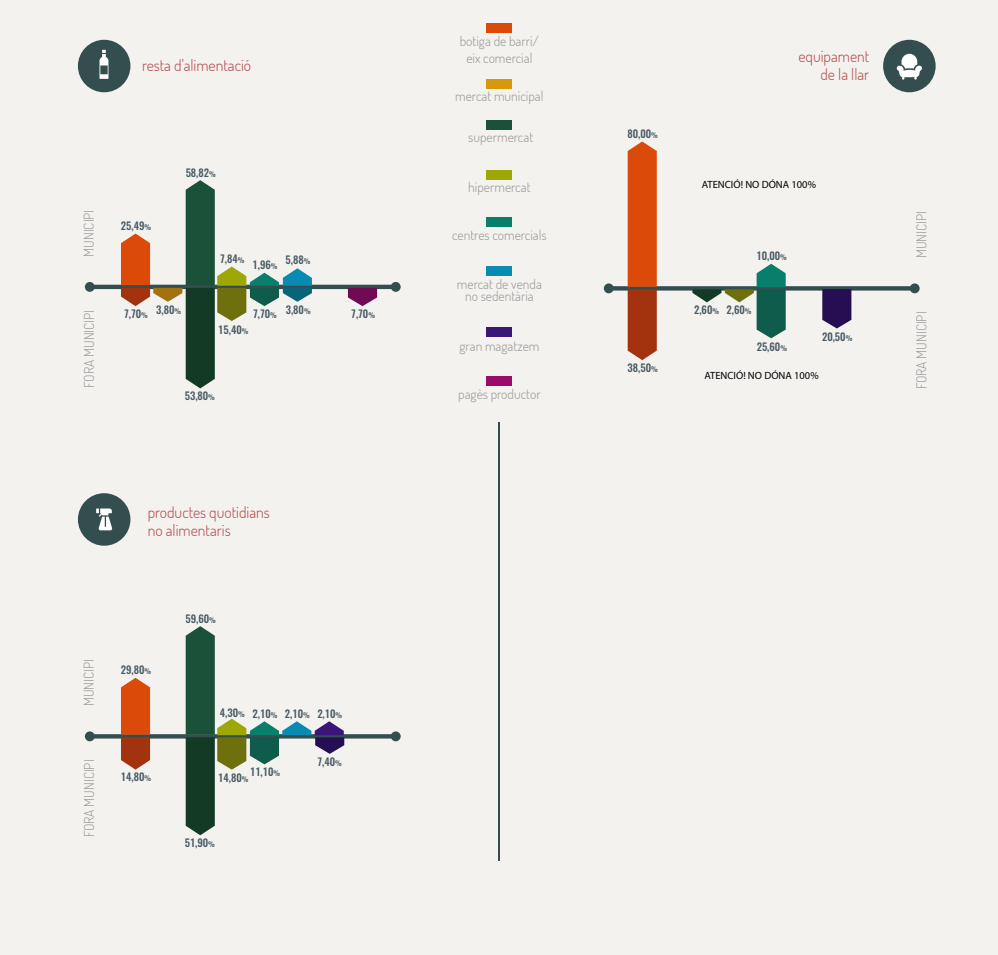
<style>
.page{position:relative;width:998px;height:955px;background:#f4f2ef}
.page>*{position:absolute;margin:0;border:0;box-sizing:border-box;transform-origin:0 0}
.t1{font:300 15.75px/18.4px "Dosis";color:#b24747}
.t2{font:300 13.65px/16.4px "Dosis";color:#969696;text-align:center}
.t3{font:500 10.5px "Oswald";color:#475a63}
.t4{font:10.5px "Myriad Pro";color:#000}
.s1{font-size:7px}
</style>
<div class="page">
<div style="left:486px;top:24px;width:26px;height:9px;background:#db4a09"></div>
<div style="left:486px;top:79px;width:26px;height:9px;background:#d8980b"></div>
<div style="left:486px;top:217px;width:26px;height:10px;background:#087f6b"></div>
<div style="left:486px;top:266px;width:26px;height:10px;background:#098ab2"></div>
<div style="left:486px;top:327px;width:26px;height:10px;background:#3b1577"></div>
<hr style="left:498px;top:422px;width:2px;height:439px;background:#344e4f">
<div style="left:78px;top:40px;width:52px;height:52px;background:#344e4f;border-radius:50%"></div>
<svg style="left:99px;top:50px;width:9px;height:29px"></svg>
<div style="left:78px;top:493px;width:52px;height:53px;background:#344e4f;border-radius:50%"></div>
<svg style="left:96px;top:508px;width:16px;height:22px"></svg>
<div style="left:883px;top:40px;width:52px;height:52px;background:#344e4f;border-radius:50%"></div>
<svg style="left:896px;top:54px;width:26px;height:26px"></svg>
<hr style="left:90px;top:285px;width:306px;height:4px;background:#344e4f">
<div style="left:85px;top:282px;width:10px;height:10px;background:#344e4f;border-radius:50%"></div>
<div style="left:391px;top:282px;width:9px;height:10px;background:#344e4f;border-radius:50%"></div>
<svg style="left:121px;top:182px;width:182px;height:192px"></svg>
<svg style="left:354px;top:301px;width:17px;height:4px"></svg>
<svg style="left:95px;top:734px;width:296px;height:4px"></svg>
<div style="left:85px;top:731px;width:10px;height:10px;background:#344e4f;border-radius:50%"></div>
<div style="left:391px;top:731px;width:9px;height:10px;background:#344e4f;border-radius:50%"></div>
<svg style="left:121px;top:682px;width:29px;height:87px"></svg>
<svg style="left:186px;top:630px;width:158px;height:192px"></svg>
<hr style="left:608px;top:286px;width:306px;height:4px;background:#5a6e6f">
<div style="left:604px;top:283px;width:9px;height:10px;background:#344e4f;border-radius:50%"></div>
<div style="left:909px;top:283px;width:10px;height:10px;background:#344e4f;border-radius:50%"></div>
<svg style="left:627px;top:147px;width:29px;height:210px"></svg>
<svg style="left:705px;top:268px;width:80px;height:70px"></svg>
<svg style="left:822px;top:301px;width:29px;height:21px"></svg>
<div style="left:106px;top:151px;width:833px;height:13px;background:#f4f2ef"></div>
<svg style="left:197px;top:168px;width:460px;height:14px"></svg>
<svg style="left:121px;top:186px;width:536px;height:13px"></svg>
<svg style="left:121px;top:203px;width:536px;height:13px"></svg>
<svg style="left:121px;top:220px;width:536px;height:14px"></svg>
<svg style="left:121px;top:238px;width:536px;height:13px"></svg>
<svg style="left:121px;top:255px;width:657px;height:13px"></svg>
<svg style="left:106px;top:272px;width:813px;height:14px"></svg>
<svg style="left:106px;top:287px;width:814px;height:14px"></svg>
<svg style="left:121px;top:305px;width:731px;height:13px"></svg>
<svg style="left:121px;top:322px;width:727px;height:14px"></svg>
<svg style="left:121px;top:339px;width:536px;height:14px"></svg>
<div style="left:106px;top:357px;width:833px;height:13px;background:#f4f2ef"></div>
<div style="left:106px;top:426px;width:833px;height:13px;background:#f4f2ef"></div>
<div style="left:106px;top:443px;width:833px;height:14px;background:#f4f2ef"></div>
<div style="left:101px;top:564px;width:833px;height:14px;background:#f4f2ef"></div>
<div style="left:101px;top:582px;width:833px;height:13px;background:#f4f2ef"></div>
<div style="left:101px;top:599px;width:833px;height:13px;background:#f4f2ef"></div>
<div style="left:101px;top:616px;width:833px;height:14px;background:#f4f2ef"></div>
<div style="left:101px;top:634px;width:833px;height:13px;background:#f4f2ef"></div>
<div style="left:101px;top:651px;width:833px;height:13px;background:#f4f2ef"></div>
<div style="left:101px;top:668px;width:833px;height:14px;background:#f4f2ef"></div>
<svg style="left:121px;top:686px;width:223px;height:13px"></svg>
<svg style="left:121px;top:703px;width:223px;height:13px"></svg>
<svg style="left:121px;top:720px;width:279px;height:14px"></svg>
<svg style="left:101px;top:735px;width:300px;height:14px"></svg>
<svg style="left:121px;top:753px;width:223px;height:13px"></svg>
<div style="left:101px;top:770px;width:833px;height:14px;background:#f4f2ef"></div>
<div style="left:101px;top:787px;width:833px;height:14px;background:#f4f2ef"></div>
<div style="left:101px;top:805px;width:833px;height:13px;background:#f4f2ef"></div>
<div style="left:101px;top:822px;width:833px;height:14px;background:#f4f2ef"></div>
<div style="left:101px;top:839px;width:833px;height:14px;background:#f4f2ef"></div>
<div style="left:101px;top:857px;width:833px;height:13px;background:#f4f2ef"></div>
<p class="t1" style="left:142px;top:55px;width:111px">resta d'alimentació</p>
<p class="t2" style="left:80px;top:257px;width:48px;rotate:-90deg">MUNICIPI</p>
<p class="t2" style="left:81px;top:388px;width:79px;rotate:-90deg">FORA MUNICIPI</p>
<p class="t3" style="left:121px;top:220px;width:32px">25,49<span class="s1">%</span></p>
<p class="t3" style="left:186px;top:167px;width:32px">58,82<span class="s1">%</span></p>
<p class="t3" style="left:220px;top:253px;width:26px">7,84<span class="s1">%</span></p>
<p class="t3" style="left:285px;top:254px;width:26px">5,88<span class="s1">%</span></p>
<p class="t3" style="left:252px;top:259px;width:26px">1,96<span class="s1">%</span></p>
<p class="t3" style="left:124px;top:308px;width:25px">7,70<span class="s1">%</span></p>
<p class="t3" style="left:156px;top:304px;width:26px">3,80<span class="s1">%</span></p>
<p class="t3" style="left:286px;top:304px;width:26px">3,80<span class="s1">%</span></p>
<p class="t3" style="left:218px;top:324px;width:32px">15,40<span class="s1">%</span></p>
<p class="t3" style="left:253px;top:309px;width:25px">7,70<span class="s1">%</span></p>
<p class="t3" style="left:351px;top:309px;width:25px">7,70<span class="s1">%</span></p>
<p class="t3" style="left:185px;top:390px;width:32px">53,80<span class="s1">%</span></p>
<p class="t1" style="left:148px;top:502px;width:124px">productes quotidians no alimentaris</p>
<p class="t2" style="left:80px;top:706px;width:48px;rotate:-90deg">MUNICIPI</p>
<p class="t2" style="left:81px;top:837px;width:79px;rotate:-90deg">FORA MUNICIPI</p>
<p class="t3" style="left:121px;top:664px;width:32px">29,80<span class="s1">%</span></p>
<p class="t3" style="left:121px;top:771px;width:32px">14,80<span class="s1">%</span></p>
<p class="t3" style="left:185px;top:613px;width:32px">59,60<span class="s1">%</span></p>
<p class="t3" style="left:220px;top:708px;width:124px">4,30<span class="s1">%</span> 2,10<span class="s1">%</span> 2,10<span class="s1">%</span> 2,10<span class="s1">%</span></p>
<p class="t3" style="left:250px;top:766px;width:32px">11,10<span class="s1">%</span></p>
<p class="t3" style="left:218px;top:772px;width:32px">14,80<span class="s1">%</span></p>
<p class="t3" style="left:185px;top:837px;width:32px">51,90<span class="s1">%</span></p>
<p class="t3" style="left:317px;top:756px;width:26px">7,40<span class="s1">%</span></p>
<p class="t2" style="left:460px;top:33px;width:81px">botiga de barri/ eix comercial</p>
<p class="t2" style="left:455px;top:88px;width:90px">mercat municipal</p>
<p class="t2" style="left:468px;top:129px;width:66px">supermercat</p>
<p class="t2" style="left:468px;top:179px;width:64px">hipermercat</p>
<p class="t2" style="left:452px;top:226px;width:96px">centres comercials</p>
<p class="t2" style="left:457px;top:277px;width:86px;line-height:12.2px">mercat de venda no sedentària</p>
<p class="t2" style="left:459px;top:337px;width:81px">gran magatzem</p>
<p class="t2" style="left:458px;top:385px;width:84px">pagès productor</p>
<p class="t3" style="left:627px;top:128px;width:32px">80,00<span class="s1">%</span></p>
<p class="t3" style="left:627px;top:362px;width:32px">38,50<span class="s1">%</span></p>
<p class="t1" style="left:798px;top:46px;width:72px;text-align:right">equipament de la llar</p>
<p class="t4" style="left:702px;top:178px;width:116px">ATENCIÓ! NO DÓNA 100%</p>
<p class="t3" style="left:756px;top:250px;width:32px">10,00<span class="s1">%</span></p>
<p class="t3" style="left:694px;top:304px;width:59px">2,60<span class="s1">%</span> 2,60<span class="s1">%</span></p>
<p class="t3" style="left:756px;top:341px;width:32px">25,60<span class="s1">%</span></p>
<p class="t3" style="left:822px;top:331px;width:32px">20,50<span class="s1">%</span></p>
<p class="t4" style="left:704px;top:369px;width:116px">ATENCIÓ! NO DÓNA 100%</p>
<p class="t2" style="left:913px;top:258px;width:48px;rotate:-90deg">MUNICIPI</p>
<p class="t2" style="left:913px;top:389px;width:79px;rotate:-90deg">FORA MUNICIPI</p>
</div>
